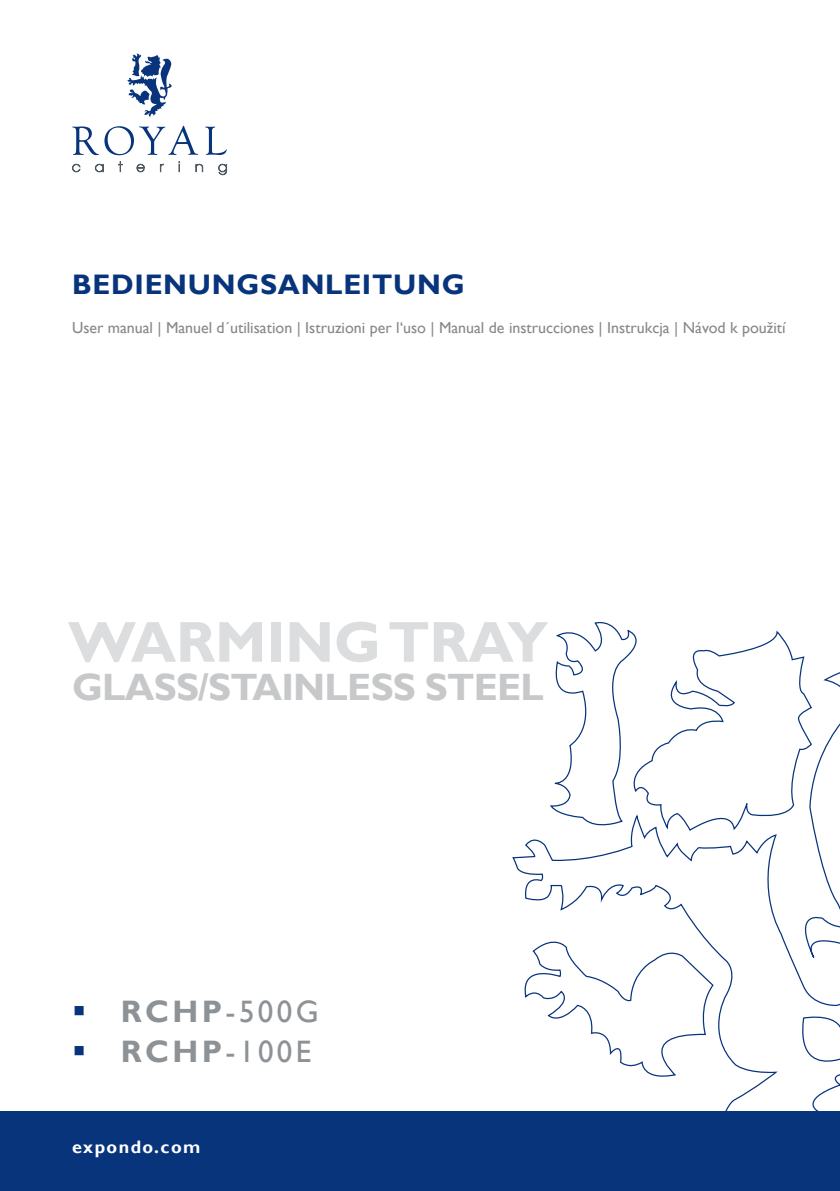
<style>
.page{position:relative;width:840px;height:1191px;background:#fff}
.page>*{position:absolute;margin:0;border:0;box-sizing:border-box;transform-origin:0 0}
.t1{font:700 58px "Gill Sans";letter-spacing:-.005em;color:#dcdddf}
.t2{font:700 38px "Gill Sans";letter-spacing:-.02em;color:#c7c8ca}
.t3{font:31px "Gill Sans";letter-spacing:.11em;color:#8d9297}
.t4{font:700 28.2px "Gill Sans";letter-spacing:.025em;color:#08347b}
.t5{font:700 18px "Gill Sans";letter-spacing:.08em;color:#fff}
.t6{font:16px "Gill Sans";color:#86888b}
.s1{color:#08347b}
.s2{font-weight:700}
</style>
<div class="page">
<svg style="left:512px;top:672px;width:327px;height:439px"></svg>
<svg style="left:519px;top:933px;width:195px;height:148px"></svg>
<svg style="left:549px;top:622px;width:263px;height:210px"></svg>
<div style="left:0;top:1111px;width:839px;height:80px;background:#08347b"></div>
<svg style="left:127px;top:53px;width:45px;height:64px"></svg>
<svg style="left:72px;top:161px;width:155px;height:14px"></svg>
<svg style="left:72px;top:126px;width:154px;height:29px"></svg>
<h3 class="t4" style="left:72px;top:268px;width:394px">BEDIENUNGSANLEITUNG</h3>
<p class="t6" style="left:72px;top:318px;width:714px">User manual | Manuel d´utilisation | Istruzioni per l‘uso | Manual de instrucciones | Instrukcja | Návod k použití</p>
<h1 class="t1" style="left:68px;top:607px;width:481px">WARMING TRAY</h1>
<h2 class="t2" style="left:72px;top:664px;width:473px">GLASS/STAINLESS STEEL</h2>
<h3 class="t3" style="left:72px;top:993px;width:248px"><span class="s1">▪</span> <span class="s2">RCHP</span>-500G</h3>
<h3 class="t3" style="left:72px;top:1033px;width:241px"><span class="s1">▪</span> <span class="s2">RCHP</span>-100E</h3>
<p class="t5" style="left:72px;top:1136px;width:130px">expondo.com</p>
</div>
